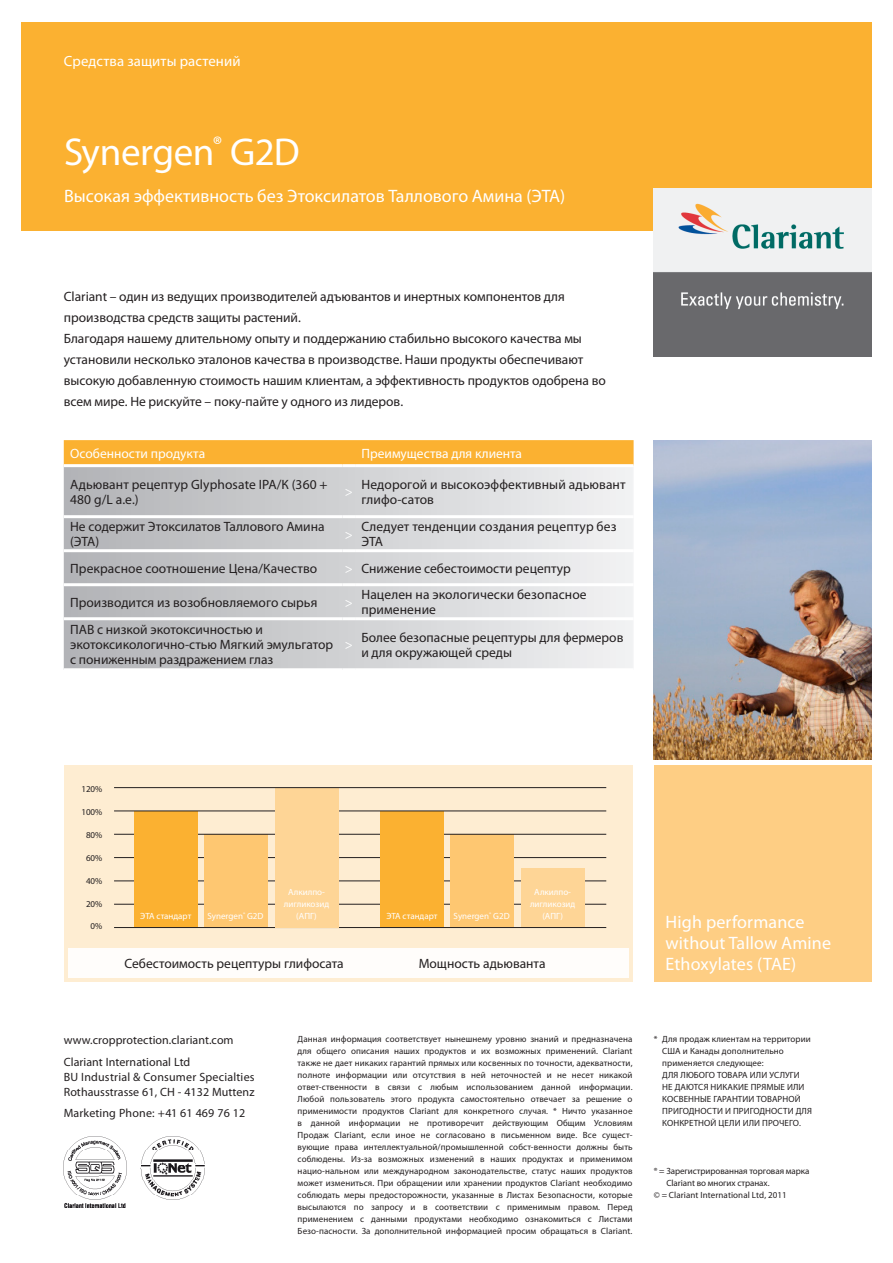
<style>
.page{position:relative;width:893px;height:1263px;background:#fff}
.page>*{position:absolute;margin:0;border:0;box-sizing:border-box;transform-origin:0 0}
._02-28_30_Times_Head{font:39px "Myriad Pro";letter-spacing:-.01em;color:#fff}
._02-28_30_Times_Head-2{font:18px "Myriad Pro";color:#fff}
._06-10_14_Uni_57_bod{font:18px/21px "Myriad Pro";letter-spacing:.01em;color:#fff}
._10_12_Uni_67_Descri{font:14.85px "Myriad Pro";letter-spacing:.01em;color:#fff}
._06-10_14_Uni_57_bod-2{font:13.5px/15px "Myriad Pro";color:#231f20}
._03-30_37_Uni_67_Sub{font:13.5px/21px "Myriad Pro";color:#231f20}
._06-10_14_Uni_67_Lea{font:13.5px "Myriad Pro";color:#fff}
.t1{font:12px/15px "Myriad Pro";letter-spacing:.005em;color:#231f20}
._7_8_Uni_57_Rechtlic{font:9px/12px "Myriad Pro";letter-spacing:.01em;color:#231f20}
.t2{font:9px/12px "Myriad Pro";color:#fff;text-align:center}
</style>
<div class="page">
<div style="left:654px;top:765px;width:218px;height:217px;background:#fece84"></div>
<div style="left:21px;top:22px;width:851px;height:209px;background:#fbb131"></div>
<img style="left:654px;top:189px;width:218px;height:168px">
<img style="left:64px;top:1136px;width:63px;height:72px">
<img style="left:140px;top:1136px;width:65px;height:64px">
<svg style="left:64px;top:467px;width:569px;height:201px;background:#d1d2d4"></svg>
<hr style="left:64px;top:549px;width:278px;height:3px;background:#fff">
<svg style="left:342px;top:549px;width:13px;height:3px"></svg>
<hr style="left:355px;top:549px;width:279px;height:3px;background:#fff">
<hr style="left:64px;top:583px;width:278px;height:3px;background:#fff">
<svg style="left:342px;top:583px;width:13px;height:3px"></svg>
<hr style="left:355px;top:583px;width:279px;height:3px;background:#fff">
<hr style="left:64px;top:617px;width:278px;height:3px;background:#fff">
<svg style="left:342px;top:617px;width:13px;height:3px"></svg>
<hr style="left:355px;top:617px;width:279px;height:3px;background:#fff">
<svg style="left:342px;top:668px;width:13px;height:1px"></svg>
<svg style="left:64px;top:440px;width:570px;height:27px;background:#fbb53d"></svg>
<hr style="left:355px;top:464px;width:279px;height:3px;background:#fff">
<hr style="left:64px;top:515px;width:278px;height:3px;background:#fff">
<svg style="left:342px;top:515px;width:13px;height:3px"></svg>
<hr style="left:355px;top:515px;width:279px;height:3px;background:#fff">
<div style="left:64px;top:765px;width:568px;height:217px;background:#feedd2"></div>
<div style="left:68px;top:948px;width:560px;height:30px;background:#fffdfb"></div>
<hr style="left:114px;top:927px;width:492px;height:1px;background:#231f20">
<hr style="left:114px;top:904px;width:492px;height:1px;background:#231f20">
<hr style="left:114px;top:880px;width:492px;height:1px;background:#231f20">
<hr style="left:114px;top:857px;width:492px;height:1px;background:#231f20">
<div style="left:204px;top:834px;width:63px;height:93px;background:#fec771"></div>
<div style="left:450px;top:834px;width:64px;height:93px;background:#fec771"></div>
<img style="left:654px;top:440px;width:218px;height:319px">
<div style="left:521px;top:869px;width:64px;height:58px;background:#fed596"></div>
<hr style="left:114px;top:834px;width:492px;height:1px;background:#231f20">
<div style="left:134px;top:811px;width:64px;height:116px;background:#fbb131"></div>
<div style="left:380px;top:811px;width:64px;height:116px;background:#fbb131"></div>
<hr style="left:114px;top:810px;width:492px;height:1px;background:#231f20">
<div style="left:275px;top:788px;width:63px;height:139px;background:#fed596"></div>
<hr style="left:114px;top:787px;width:492px;height:1px;background:#231f20">
<p class="_10_12_Uni_67_Descri" style="left:64px;top:52px;width:178px">Средства защиты растений</p>
<p class="_02-28_30_Times_Head" style="left:64px;top:128px;width:237px">Synergen<sup>®</sup> G2D</p>
<p class="_02-28_30_Times_Head-2" style="left:64px;top:185px;width:503px">Высокая эффективность без Этоксилатов Таллового Амина (ЭТА)</p>
<p class="_03-30_37_Uni_67_Sub" style="left:64px;top:286px;width:502px">Clariant – один из ведущих производителей адъювантов и инертных компонентов для производства средств защиты растений.</p>
<p class="_03-30_37_Uni_67_Sub" style="left:64px;top:328px;width:544px">Благодаря нашему длительному опыту и поддержанию стабильно высокого качества мы установили несколько эталонов качества в производстве. Наши продукты обеспечивают высокую добавленную стоимость нашим клиентам, а эффективность продуктов одобрена во всем мире. Не рискуйте – поку-пайте у одного из лидеров.</p>
<p class="_06-10_14_Uni_67_Lea" style="left:70px;top:445px;width:137px">Особенности продукта</p>
<p class="_06-10_14_Uni_67_Lea" style="left:361px;top:445px;width:162px">Преимущества для клиента</p>
<p class="_06-10_14_Uni_57_bod-2" style="left:70px;top:476px;width:259px">Адьювант рецептур Glyphosate IPA/К (360 +<br>480 g/L a.e.)</p>
<p class="_06-10_14_Uni_67_Lea" style="left:345px;top:483px;width:10px">&gt;</p>
<p class="_06-10_14_Uni_57_bod-2" style="left:361px;top:476px;width:266px">Недорогой и высокоэффективный адьювант глифо-сатов</p>
<p class="_06-10_14_Uni_57_bod-2" style="left:70px;top:519px;width:256px">Не содержит Этоксилатов Таллового Амина (ЭТА)</p>
<p class="_06-10_14_Uni_67_Lea" style="left:345px;top:526px;width:10px">&gt;</p>
<p class="_06-10_14_Uni_57_bod-2" style="left:361px;top:519px;width:257px">Следует тенденции создания рецептур без<br>ЭТА</p>
<p class="_06-10_14_Uni_57_bod-2" style="left:70px;top:560px;width:249px">Прекрасное соотношение Цена/Качество</p>
<p class="_06-10_14_Uni_67_Lea" style="left:345px;top:560px;width:10px">&gt;</p>
<p class="_06-10_14_Uni_57_bod-2" style="left:361px;top:560px;width:211px">Снижение себестоимости рецептур</p>
<p class="_06-10_14_Uni_57_bod-2" style="left:70px;top:594px;width:249px">Производится из возобновляемого сырья</p>
<p class="_06-10_14_Uni_67_Lea" style="left:345px;top:594px;width:10px">&gt;</p>
<p class="_06-10_14_Uni_57_bod-2" style="left:361px;top:587px;width:227px">Нацелен на экологически безопасное применение</p>
<p class="_06-10_14_Uni_57_bod-2" style="left:70px;top:622px;width:265px">ПАВ с низкой экотоксичностью и экотоксикологично-стью Мягкий эмульгатор с пониженным раздражением глаз</p>
<p class="_06-10_14_Uni_67_Lea" style="left:345px;top:636px;width:10px">&gt;</p>
<p class="_06-10_14_Uni_57_bod-2" style="left:361px;top:629px;width:263px">Более безопасные рецептуры для фермеров и для окружающей среды</p>
<p class="_7_8_Uni_57_Rechtlic" style="left:81px;top:782px;width:22px">120%</p>
<p class="_7_8_Uni_57_Rechtlic" style="left:81px;top:805px;width:22px">100%</p>
<p class="_7_8_Uni_57_Rechtlic" style="left:86px;top:828px;width:18px">80%</p>
<p class="_7_8_Uni_57_Rechtlic" style="left:86px;top:851px;width:18px">60%</p>
<p class="_7_8_Uni_57_Rechtlic" style="left:86px;top:874px;width:18px">40%</p>
<p class="_7_8_Uni_57_Rechtlic" style="left:86px;top:897px;width:18px">20%</p>
<p class="_7_8_Uni_57_Rechtlic" style="left:91px;top:920px;width:13px">0%</p>
<p class="t2" style="left:284px;top:885px;width:47px">Алкилпо&shy;лигликозид (АПГ)</p>
<p class="t2" style="left:530px;top:885px;width:47px">Алкилпо&shy;лигликозид</p>
<p class="t2" style="left:208px;top:909px;width:58px">Synergen<sup>®</sup> G2D</p>
<p class="t2" style="left:454px;top:909px;width:58px">Synergen<sup>®</sup> G2D</p>
<p class="t2" style="left:140px;top:909px;width:53px">ЭТА стандарт</p>
<p class="t2" style="left:386px;top:909px;width:53px">ЭТА стандарт</p>
<p class="t2" style="left:542px;top:909px;width:22px">(АПГ)</p>
<p class="_03-30_37_Uni_67_Sub" style="left:124px;top:952px;width:221px">Себестоимость рецептуры глифосата</p>
<p class="_03-30_37_Uni_67_Sub" style="left:419px;top:952px;width:128px">Мощность адьюванта</p>
<p class="_06-10_14_Uni_57_bod" style="left:665px;top:911px;width:167px">High performance without Tallow Amine<br>Ethoxylates (TAE)</p>
<p class="t1" style="left:64px;top:1032px;width:171px">www.cropprotection.clariant.com</p>
<p class="t1" style="left:64px;top:1054px;width:192px">Clariant International Ltd<br>BU Industrial &amp; Consumer Specialties</p>
<p class="t1" style="left:64px;top:1084px;width:192px">Rothausstrasse 61, CH - 4132 Muttenz</p>
<p class="t1" style="left:64px;top:1105px;width:183px">Marketing Phone: +41 61 469 76 12</p>
<p class="_7_8_Uni_57_Rechtlic" style="left:298px;top:1033px;width:336px;text-align:justify">Данная информация соответствует нынешнему уровню знаний и предназначена для общего описания наших продуктов и их возможных применений. Clariant также не дает никаких гарантий прямых или косвенных по точности, адекватности, полноте информации или отсутствия в ней неточностей и не несет никакой ответ-ственности в связи с любым использованием данной информации.<br>Любой пользователь этого продукта самостоятельно отвечает за решение о применимости продуктов Clariant для конкретного случая. * Ничто указанное в данной информации не противоречит действующим Общим Условиям Продаж Clariant, если иное не согласовано в письменном виде. Все сущест&shy;вующие права интеллектуальной/промышленной собст-венности должны быть соблюдены. Из-за возможных изменений в наших продуктах и применимом нацио-нальном или международном законодательстве, статус наших продуктов может измениться. При обращении или хранении продуктов Clariant необходимо соблюдать меры предосторожности, указанные в Листах Безопасности, которые высылаются по запросу и в соответствии с применимым правом. Перед применением с данными продуктами необходимо ознакомиться с Листами Безо-пасности. За дополнительной информацией просим обращаться в Clariant.</p>
<p class="_7_8_Uni_57_Rechtlic" style="left:662px;top:1033px;width:150px;text-indent:-9px">* Для продаж клиентам на территории<br>США и Канады дополнительно применяется следующее:</p>
<p class="_7_8_Uni_57_Rechtlic" style="left:662px;top:1069px;width:151px">ДЛЯ ЛЮБОГО ТОВАРА ИЛИ УСЛУГИ<br>НЕ ДАЮТСЯ НИКАКИЕ ПРЯМЫЕ ИЛИ<br>КОСВЕННЫЕ ГАРАНТИИ ТОВАРНОЙ<br>ПРИГОДНОСТИ И ПРИГОДНОСТИ ДЛЯ<br>КОНКРЕТНОЙ ЦЕЛИ ИЛИ ПРОЧЕГО.</p>
<p class="_7_8_Uni_57_Rechtlic" style="left:666px;top:1165px;width:145px;text-indent:-13px">® = Зарегистрированная торговая марка<br>Clariant во многих странах.</p>
<p class="_7_8_Uni_57_Rechtlic" style="left:654px;top:1189px;width:135px">© = Clariant International Ltd, 2011</p>
</div>
